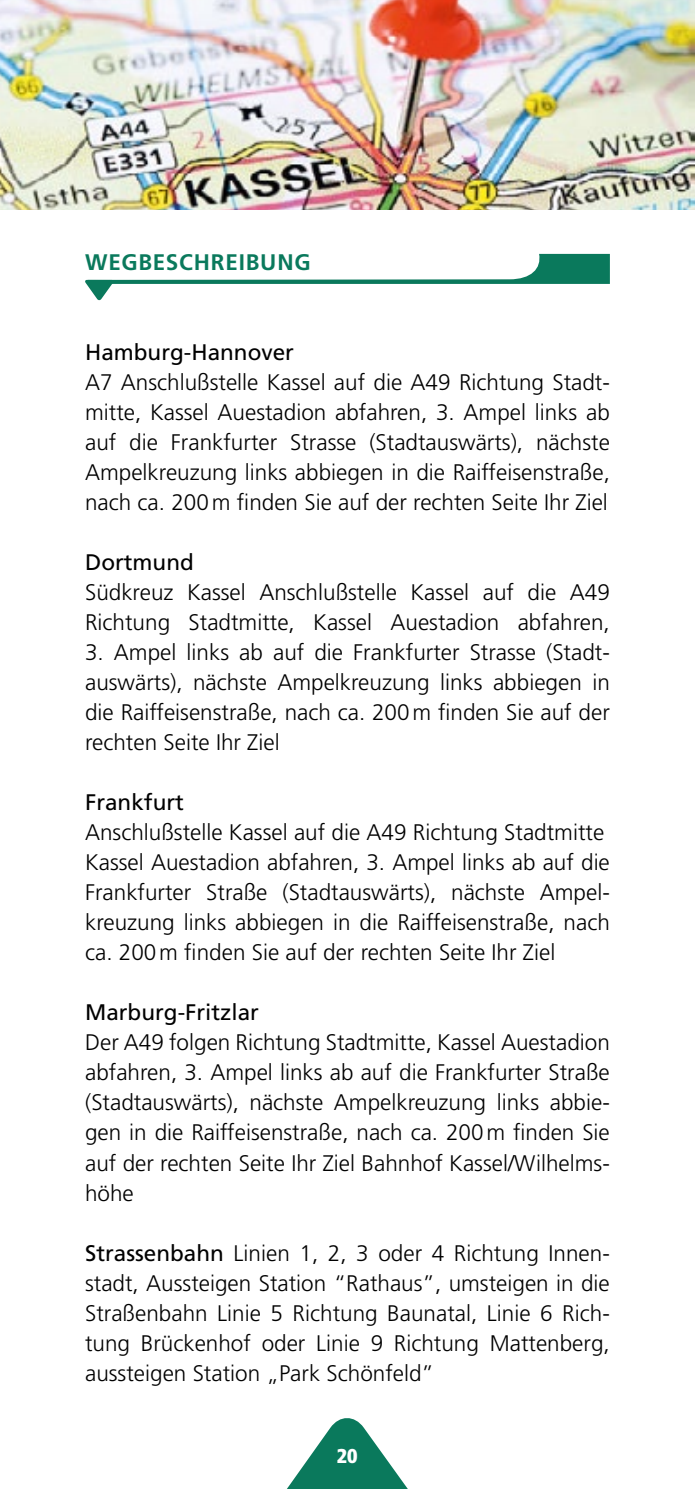
<style>
.page{position:relative;width:695px;height:1489px;background:#fff}
.page>*{position:absolute;margin:0;border:0;box-sizing:border-box;transform-origin:0 0}
.t1{font:300 22.5px/30px "Frutiger LT";color:#000;text-align:justify}
.t2{font:22.5px "Frutiger LT";color:#000}
.t3{font:700 22.5px "Frutiger LT";letter-spacing:.035em;color:#0a795c}
.t4{font:900 condensed 20px "Frutiger LT";color:#fff}
.s1{font-weight:400}
</style>
<div class="page">
<svg style="left:287px;top:1418px;width:120px;height:70px"></svg>
<svg style="left:85px;top:254px;width:524px;height:46px"></svg>
<img style="left:0;top:0;width:694px;height:209px">
<p class="t3" style="left:85px;top:249px;width:227px">WEGBESCHREIBUNG</p>
<p class="t2" style="left:85px;top:339px;width:210px">Hamburg-Hannover</p>
<p class="t1" style="left:85px;top:368px;width:526px">A7 Anschlußstelle Kassel auf die A49 Richtung Stadt&shy;mitte, Kassel Auestadion abfahren, 3. Ampel links ab auf die Frankfurter Strasse (Stadtauswärts), nächste Ampelkreuzung links abbiegen in die Raiffeisenstraße, nach ca. 200m finden Sie auf der rechten Seite Ihr Ziel</p>
<p class="t2" style="left:85px;top:549px;width:110px">Dortmund</p>
<p class="t1" style="left:85px;top:578px;width:526px">Südkreuz Kassel Anschlußstelle Kassel auf die A49<br>Richtung Stadtmitte, Kassel Auestadion abfahren,</p>
<p class="t1" style="left:85px;top:637px;width:526px">3. Ampel links ab auf die Frankfurter Strasse (Stadt&shy;auswärts), nächste Ampelkreuzung links abbiegen in die Raiffeisenstraße, nach ca. 200m finden Sie auf der rechten Seite Ihr Ziel</p>
<p class="t2" style="left:85px;top:789px;width:100px">Frankfurt</p>
<p class="t1" style="left:85px;top:817px;width:526px;text-align:left">Anschlußstelle Kassel auf die A49 Richtung Stadtmitte Kassel Auestadion abfahren, 3. Ampel links ab auf die Frankfurter Straße (Stadtauswärts), nächste Ampel&shy;kreuzung links abbiegen in die Raiffeisenstraße, nach ca. 200m finden Sie auf der rechten Seite Ihr Ziel</p>
<p class="t2" style="left:85px;top:999px;width:175px">Marburg-Fritzlar</p>
<p class="t1" style="left:85px;top:1027px;width:526px">Der A49 folgen Richtung Stadtmitte, Kassel Auestadion abfahren, 3. Ampel links ab auf die Frankfurter Straße (Stadtauswärts), nächste Ampelkreuzung links abbie&shy;gen in die Raiffeisenstraße, nach ca. 200m finden Sie auf der rechten Seite Ihr Ziel Bahnhof Kassel/Wilhelms&shy;höhe</p>
<p class="t1" style="left:85px;top:1237px;width:526px"><span class="s1">Strassenbahn</span> Linien 1, 2, 3 oder 4 Richtung Innen&shy;stadt, Aussteigen Station “Rathaus”, umsteigen in die Straßenbahn Linie 5 Richtung Baunatal, Linie 6 Rich&shy;tung Brückenhof oder Linie 9 Richtung Mattenberg, aussteigen Station „Park Schönfeld”</p>
<p class="t4" style="left:337px;top:1443px;width:22px">20</p>
</div>
